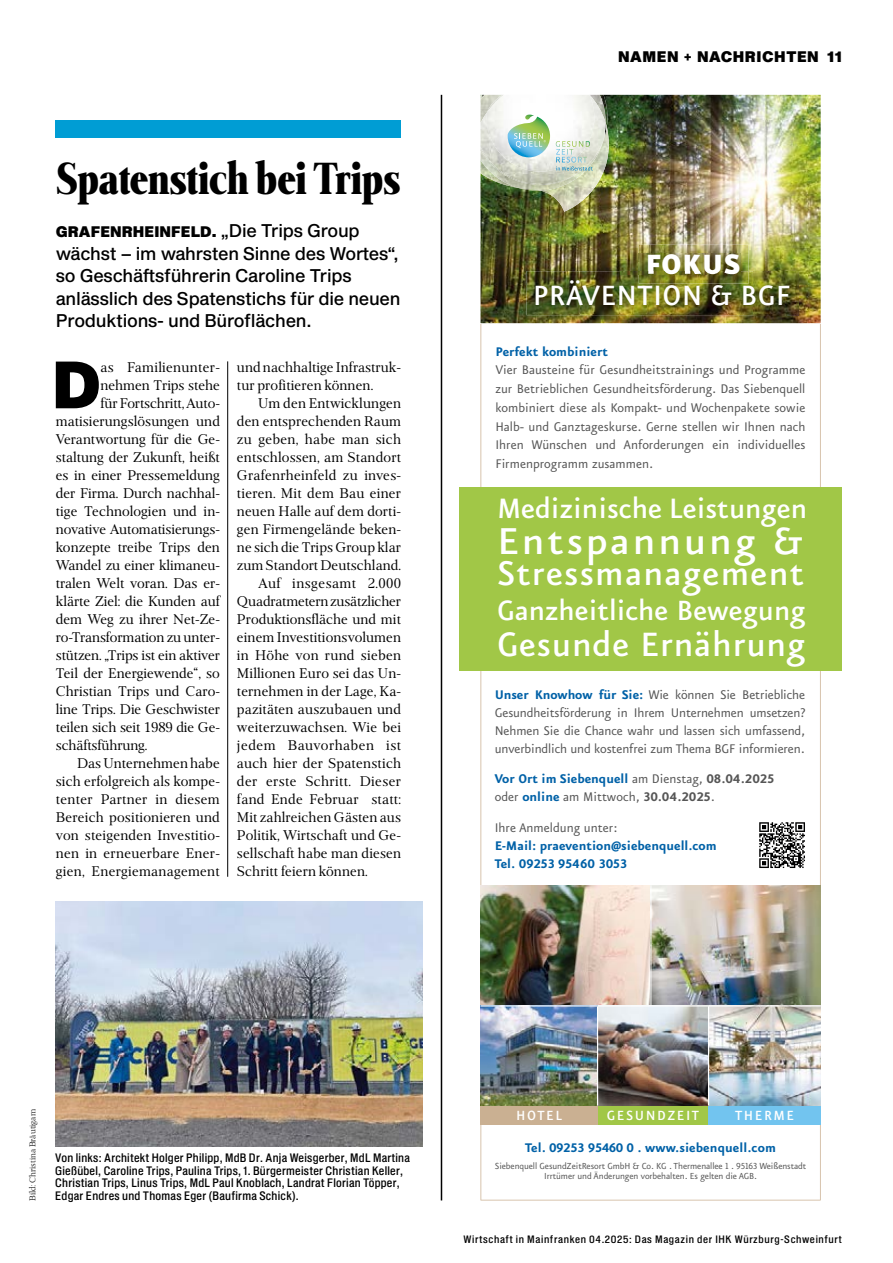
<style>
.page{position:relative;width:893px;height:1263px;background:#fff}
.page>*{position:absolute;margin:0;border:0;box-sizing:border-box;transform-origin:0 0}
.WiM_Gtx_Initial{font:65.4px "Shapiro Pro 96 Super";color:#000}
.WiM_Head_mittel{font:800 48px "Frontis Condensed";letter-spacing:-.015em;color:#000;scale:.96 1}
.t1{font:500 44.85px "Eureka Sans OT";letter-spacing:.06em;color:#fff;scale:1.04 1}
.t2{font:500 40.8px "Eureka Sans OT";letter-spacing:.03em;color:#fff}
.t3{font:500 40.35px "Eureka Sans OT";letter-spacing:.02em;color:#fff}
.t4{font:500 33.6px "Eureka Sans OT";color:#fff}
.t5{font:500 33.45px "Eureka Sans OT";color:#fff}
.t6{font:900 33.45px "Eureka Sans OT";letter-spacing:.01em;color:#fff}
.WiM_Vorspann{font:18px/22.5px "Shapiro Pro 54 Middle";letter-spacing:-.015em;color:#000}
.t7{font:500 15.9px "Eureka Sans OT";letter-spacing:.1em;color:#fff}
.WiM_Gtx_Einzug{font:15px/18px "Frontis";letter-spacing:.005em;color:#000;text-align:justify}
.t8{font:15px/18.8px "Eureka Sans OT";color:#565656}
.WiM_Gtx_Initial-2{font:15px "Frontis";letter-spacing:-.005em;color:#000}
.t9{font:700 15px/18px "Eureka Sans OT";color:#0061a7}
.WiM_Vorspann-2{font:15px "Shapiro Pro 96 Super";letter-spacing:.01em;color:#000}
.WiM_Vorspann-3{font:15px "Shapiro Pro 96 Super";letter-spacing:.04em;color:#000}
.WiM_Gtx_Initial-3{font:15px "Frontis";letter-spacing:.015em;color:#000}
.WiM_BU{font:12px/12.8px "Shapiro Pro 52 Middle";letter-spacing:.02em;color:#000}
.t10{font:10.5px/10.5px "Eureka Sans OT";letter-spacing:-.01em;color:#565656;text-align:center}
.t11{font:10.5px "Shapiro Pro 52 Middle";letter-spacing:.06em;color:#000}
.t12{font:300 9px "Frontis";color:#000}
.s1{font-family:"Shapiro Pro 54 Middle";font-size:18px}
.s2{font-weight:700;color:#0061a7}
.s3{font-weight:700}
.s4{font-weight:400;color:#565656}
</style>
<div class="page">
<div style="left:55px;top:120px;width:346px;height:18px;background:#009dd4"></div>
<hr style="left:441px;top:95px;width:1px;height:1105px;background:#000">
<svg style="left:480px;top:323px;width:341px;height:877px"></svg>
<img style="left:480px;top:95px;width:341px;height:228px">
<img style="left:480px;top:191px;width:61px;height:21px">
<img style="left:541px;top:127px;width:68px;height:85px">
<img style="left:480px;top:185px;width:123px;height:6px">
<img style="left:480px;top:180px;width:123px;height:5px">
<img style="left:606px;top:95px;width:1px;height:22px">
<img style="left:480px;top:95px;width:7px;height:17px">
<svg style="left:606px;top:117px;width:2px;height:11px"></svg>
<img style="left:606px;top:123px;width:1px;height:18px">
<img style="left:480px;top:112px;width:42px;height:70px">
<img style="left:564px;top:95px;width:42px;height:85px">
<img style="left:522px;top:172px;width:42px;height:12px">
<img style="left:487px;top:95px;width:107px;height:77px">
<svg style="left:508px;top:115px;width:42px;height:42px"></svg>
<svg style="left:556px;top:141px;width:37px;height:29px"></svg>
<img style="left:639px;top:245px;width:109px;height:26px">
<img style="left:639px;top:254px;width:101px;height:17px">
<div style="left:480px;top:1105px;width:118px;height:20px;background:#cab092"></div>
<div style="left:598px;top:1106px;width:110px;height:19px;background:#a1c747"></div>
<div style="left:708px;top:1105px;width:113px;height:20px;background:#72c4ef"></div>
<img style="left:480px;top:885px;width:341px;height:221px">
<hr style="left:480px;top:1005px;width:341px;height:1px;background:#fff">
<hr style="left:597px;top:1006px;width:1px;height:99px;background:#fff">
<hr style="left:708px;top:1006px;width:1px;height:99px;background:#fff">
<hr style="left:650px;top:885px;width:1px;height:121px;background:#fff">
<img style="left:526px;top:271px;width:272px;height:44px">
<img style="left:621px;top:271px;width:119px;height:3px">
<div style="left:459px;top:487px;width:383px;height:184px;background:#a1c747"></div>
<div style="left:758px;top:821px;width:48px;height:48px;background:#fff"></div>
<svg style="left:759px;top:822px;width:46px;height:46px"></svg>
<hr style="left:227px;top:361px;width:1px;height:516px;background:#000">
<img style="left:56px;top:901px;width:367px;height:245px">
<p class="WiM_Head_mittel" style="left:56px;top:145px;width:360px">Spatenstich bei Trips</p>
<p class="WiM_Vorspann-2" style="left:56px;top:221px;width:305px">GRAFENRHEINFELD. <span class="s1">„Die Trips Group</span></p>
<p class="WiM_Vorspann" style="left:56px;top:243px;width:346px">wächst – im wahrsten Sinne des Wortes“, so Geschäftsführerin Caroline Trips anlässlich des Spatenstichs für die neuen Produktions- und Büroflächen.</p>
<p class="WiM_Gtx_Initial" style="left:52px;top:338px;width:51px">D</p>
<p class="WiM_Gtx_Initial-3" style="left:101px;top:358px;width:121px">as Familienunter-</p>
<p class="WiM_Gtx_Einzug" style="left:237px;top:358px;width:166px">und nachhaltige Infrastruk&shy;tur profitieren können.</p>
<p class="WiM_Gtx_Einzug" style="left:237px;top:394px;width:166px;text-indent:21px">Um den Entwicklungen den entsprechenden Raum zu geben, habe man sich entschlossen, am Standort Grafenrheinfeld zu inves&shy;tieren. Mit dem Bau einer neuen Halle auf dem dorti&shy;gen Firmengelände beken&shy;ne sich die Trips Group klar zum Standort Deutschland.</p>
<p class="WiM_Gtx_Einzug" style="left:237px;top:574px;width:166px;text-indent:21px">Auf insgesamt 2.000<br>Quadratmetern zusätzlicher Produktionsfläche und mit einem Investitionsvolumen in Höhe von rund sieben Millionen Euro sei das Un&shy;ternehmen in der Lage, Ka&shy;pazitäten auszubauen und weiterzuwachsen. Wie bei jedem Bauvorhaben ist auch hier der Spatenstich der erste Schritt. Dieser fand Ende Februar statt:<br>Mit zahlreichen Gästen aus Politik, Wirtschaft und Ge&shy;sellschaft habe man diesen Schritt feiern können.</p>
<p class="WiM_Gtx_Initial-2" style="left:101px;top:376px;width:121px">nehmen Trips stehe</p>
<p class="WiM_Gtx_Initial-2" style="left:101px;top:394px;width:121px">für Fortschritt, Auto-</p>
<p class="WiM_Gtx_Initial-2" style="left:56px;top:412px;width:166px">matisierungslösungen und</p>
<p class="WiM_Gtx_Initial-2" style="left:56px;top:430px;width:166px">Verantwortung für die Ge-</p>
<p class="WiM_Gtx_Initial-2" style="left:56px;top:448px;width:166px">staltung der Zukunft, heißt</p>
<p class="WiM_Gtx_Initial-2" style="left:56px;top:466px;width:166px">es in einer Pressemeldung</p>
<p class="WiM_Gtx_Initial-2" style="left:56px;top:484px;width:166px">der Firma. Durch nachhal-</p>
<p class="WiM_Gtx_Initial-2" style="left:56px;top:502px;width:166px">tige Technologien und in-</p>
<p class="WiM_Gtx_Initial-2" style="left:56px;top:520px;width:166px">novative Automatisierungs-</p>
<p class="WiM_Gtx_Initial-2" style="left:56px;top:538px;width:166px">konzepte treibe Trips den</p>
<p class="WiM_Gtx_Initial-2" style="left:56px;top:556px;width:166px">Wandel zu einer klimaneu-</p>
<p class="WiM_Gtx_Initial-2" style="left:56px;top:574px;width:166px">tralen Welt voran. Das er-</p>
<p class="WiM_Gtx_Initial-2" style="left:56px;top:592px;width:166px">klärte Ziel: die Kunden auf</p>
<p class="WiM_Gtx_Initial-2" style="left:56px;top:610px;width:166px">dem Weg zu ihrer Net-Ze-</p>
<p class="WiM_Gtx_Initial-2" style="left:56px;top:628px;width:166px">ro-Transformation zu unter-</p>
<p class="WiM_Gtx_Initial-2" style="left:56px;top:646px;width:166px">stützen. „Trips ist ein aktiver</p>
<p class="WiM_Gtx_Initial-2" style="left:56px;top:664px;width:166px">Teil der Energiewende“, so</p>
<p class="WiM_Gtx_Initial-2" style="left:56px;top:682px;width:166px">Christian Trips und Caro-</p>
<p class="WiM_Gtx_Initial-2" style="left:56px;top:700px;width:166px">line Trips. Die Geschwister</p>
<p class="WiM_Gtx_Initial-2" style="left:56px;top:718px;width:166px">teilen sich seit 1989 die Ge-</p>
<p class="WiM_Gtx_Initial-2" style="left:56px;top:736px;width:93px">schäftsführung.</p>
<p class="WiM_Gtx_Einzug" style="left:56px;top:754px;width:166px;text-indent:21px">Das Unternehmen habe sich erfolgreich als kompe&shy;tenter Partner in diesem Bereich positionieren und von steigenden Investitio&shy;nen in erneuerbare Ener&shy;gien, Energiemanagement</p>
<p class="WiM_Vorspann-3" style="left:618px;top:46px;width:225px">NAMEN + NACHRICHTEN 11</p>
<p class="t6" style="left:645px;top:246px;width:96px">FOKUS</p>
<p class="t5" style="left:533px;top:278px;width:259px">PRÄVENTION &amp; BGF</p>
<p class="t8" style="left:495px;top:342px;width:312px"><span class="s2">Perfekt kombiniert<br></span>Vier Bausteine für Gesundheitstrainings und Programme zur Betrieblichen Gesundheitsförderung. Das Siebenquell kombiniert diese als Kompakt- und Wochenpakete sowie Halb- und Ganztageskurse. Gerne stellen wir Ihnen nach Ihren Wünschen und Anforderungen ein individuelles Firmenprogramm zusammen.</p>
<p class="t4" style="left:497px;top:491px;width:312px">Medizinische Leistungen</p>
<p class="t1" style="left:497px;top:518px;width:296px">Entspannung &amp;</p>
<p class="t2" style="left:497px;top:552px;width:309px">Stressmanagement</p>
<p class="t3" style="left:497px;top:623px;width:310px">Gesunde Ernährung</p>
<p class="t5" style="left:497px;top:593px;width:310px">Ganzheitliche Bewegung</p>
<p class="t8" style="left:495px;top:686px;width:312px;line-height:18px;text-align:justify"><span class="s2">Unser Knowhow für Sie:</span> Wie können Sie Betriebliche Gesundheitsförderung in Ihrem Unternehmen umsetzen?<br>Nehmen Sie die Chance wahr und lassen sich umfassend, unverbindlich und kostenfrei zum Thema BGF informieren.</p>
<p class="t8" style="left:495px;top:770px;width:281px;line-height:18px"><span class="s2">Vor Ort im Siebenquell</span> am Dienstag, <span class="s3">08.04.2025 </span>oder <span class="s2">online</span> am Mittwoch, <span class="s3">30.04.2025</span>.</p>
<p class="t9" style="left:495px;top:818px;width:223px"><span class="s4">Ihre Anmeldung unter:<br></span>E-Mail: praevention@siebenquell.com<br>Tel. 09253 95460 3053</p>
<p class="t12" style="left:27px;top:1201px;width:93px;rotate:-90deg">Bild: Christina Bräutigam</p>
<p class="WiM_BU" style="left:55px;top:1152px;width:356px">Von links: Architekt Holger Philipp, MdB Dr. Anja Weisgerber, MdL Martina Gießübel, Caroline Trips, Paulina Trips, 1. Bürgermeister Christian Keller, Christian Trips, Linus Trips, MdL Paul Knoblach, Landrat Florian Töpper, Edgar Endres und Thomas Eger (Baufirma Schick).</p>
<p class="t7" style="left:516px;top:1107px;width:47px">HOTEL</p>
<p class="t7" style="left:607px;top:1107px;width:94px">GESUNDZEIT</p>
<p class="t7" style="left:735px;top:1107px;width:61px">THERME</p>
<p class="t9" style="left:525px;top:1138px;width:252px">Tel. 09253 95460 0 . www.siebenquell.com</p>
<p class="t10" style="left:495px;top:1161px;width:313px">Siebenquell GesundZeitResort GmbH &amp; Co. KG . Thermenallee 1 . 95163 Weißenstadt<br>Irrtümer und Änderungen vorbehalten. Es gelten die AGB.</p>
<p class="t11" style="left:463px;top:1232px;width:380px">Wirtschaft in Mainfranken 04.2025: Das Magazin der IHK Würzburg-Schweinfurt</p>
</div>
